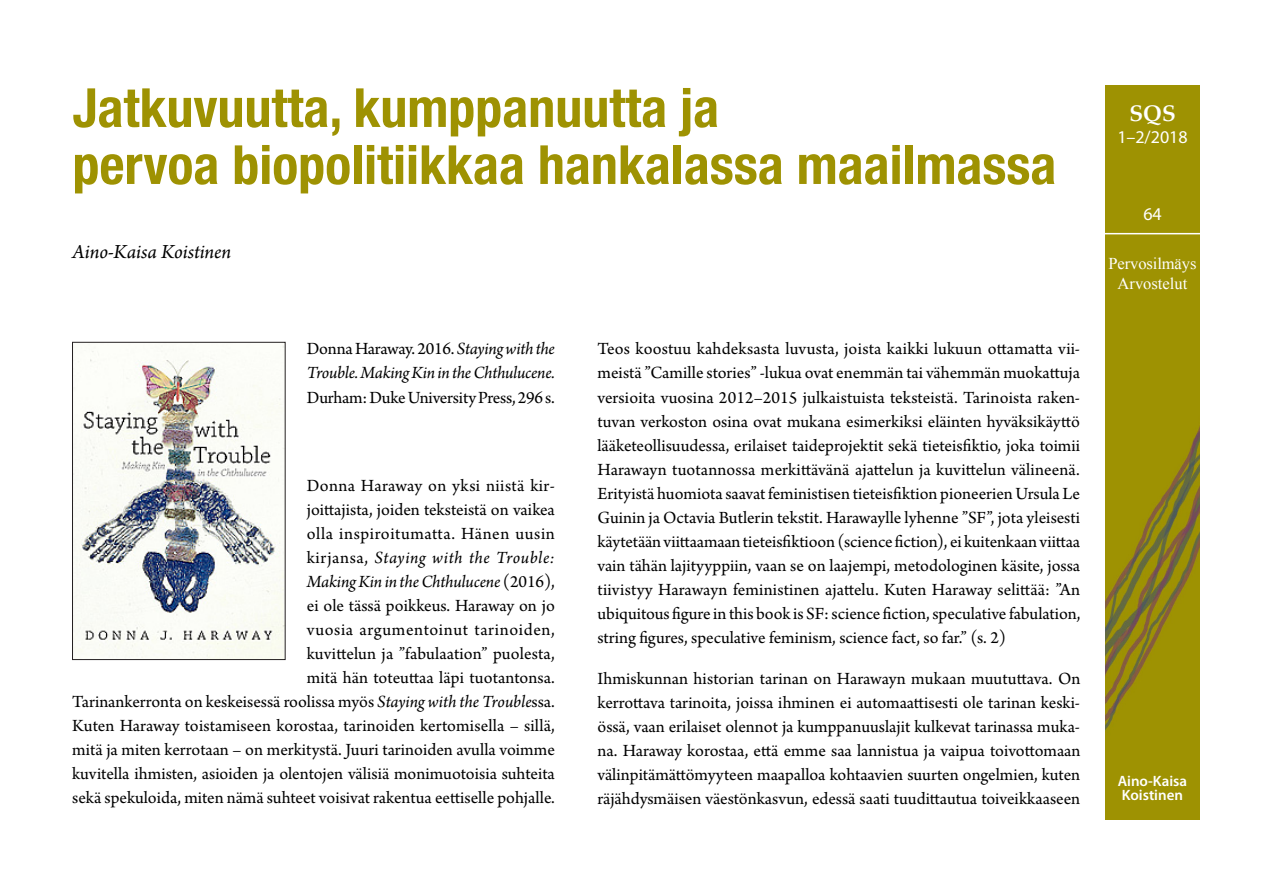
<style>
.page{position:relative;width:1263px;height:893px;background:#fff}
.page>*{position:absolute;margin:0;border:0;box-sizing:border-box;transform-origin:0 0}
.Pääotsikko_uusi_Helv{font:700 condensed 54px "Helvetica Neue";color:#9e9202}
.t1{font:700 22.5px "Palatino Linotype";color:#fff}
.Kirjoittaja{font:italic 21px "Arno Pro";letter-spacing:-.005em;color:#000}
.Leipateksti_suomi-ta{font:18px/24px "Arno Pro";color:#000;text-align:justify}
.Sivunumerot___lehtin{font:18px "Myriad Pro";color:#fff}
.t2{font:16.5px/19.8px "Times New Roman";letter-spacing:-.005em;color:#fff;text-align:center}
.t3{font:600 15px/13.5px "Myriad Pro";color:#fff}
.s1{font-style:italic}
</style>
<div class="page">
<img style="left:1106px;top:85px;width:93px;height:735px">
<hr style="left:1101px;top:233px;width:104px;height:1px;background:#fff">
<img style="left:74px;top:345px;width:210px;height:313px">
<div style="left:72px;top:342px;width:214px;height:318px;border:1px solid #231f20"></div>
<p class="Pääotsikko_uusi_Helv" style="left:73px;top:75px;width:648px">Jatkuvuutta, kumppanuutta ja</p>
<p class="Pääotsikko_uusi_Helv" style="left:73px;top:132px;width:985px">pervoa biopolitiikkaa hankalassa maailmassa</p>
<p class="Kirjoittaja" style="left:72px;top:239px;width:161px">Aino-Kaisa Koistinen</p>
<p class="Leipateksti_suomi-ta" style="left:307px;top:338px;width:250px">Donna Haraway. 2016. <span class="s1">Staying with the Trouble. Making Kin in the Chthulucene.<br></span>Durham: Duke University Press, 296 s.</p>
<p class="Leipateksti_suomi-ta" style="left:72px;top:474px;width:484px;text-align:right">Donna Haraway on yksi niistä kir-<br>joittajista, joiden teksteistä on vaikea<br>olla inspiroitumatta. Hänen uusin<br>kirjansa, <span class="s1">Staying with the Trouble:<br>Making Kin in the Chthulucene</span> (2016),<br>ei ole tässä poikkeus. Haraway on jo<br>vuosia argumentoinut tarinoiden,<br>kuvittelun ja ”fabulaation” puolesta,<br>mitä hän toteuttaa läpi tuotantonsa.<br>Tarinankerronta on keskeisessä roolissa myös <span class="s1">Staying with the Trouble</span>ssa.<br>Kuten Haraway toistamiseen korostaa, tarinoiden kertomisella – sillä, mitä ja miten kerrotaan – on merkitystä. Juuri tarinoiden avulla voimme kuvitella ihmisten, asioiden ja olentojen välisiä monimuotoisia suhteita sekä spekuloida, miten nämä suhteet voisivat rakentua eettiselle pohjalle.</p>
<p class="Leipateksti_suomi-ta" style="left:597px;top:338px;width:484px">Teos koostuu kahdeksasta luvusta, joista kaikki lukuun ottamatta vii&shy;meistä ”Camille stories” -lukua ovat enemmän tai vähemmän muokattuja versioita vuosina 2012–2015 julkaistuista teksteistä. Tarinoista raken&shy;tuvan verkoston osina ovat mukana esimerkiksi eläinten hyväksikäyttö lääketeollisuudessa, erilaiset taideprojektit sekä tieteisfiktio, joka toimii Harawayn tuotannossa merkittävänä ajattelun ja kuvittelun välineenä.<br>Erityistä huomiota saavat feministisen tieteisfiktion pioneerien Ursula Le Guinin ja Octavia Butlerin tekstit. Harawaylle lyhenne ”SF”, jota yleisesti käytetään viittaamaan tieteisfiktioon (science fiction), ei kuitenkaan viittaa vain tähän lajityyppiin, vaan se on laajempi, metodologinen käsite, jossa tiivistyy Harawayn feministinen ajattelu. Kuten Haraway selittää: ”An ubiquitous figure in this book is SF: science fiction, speculative fabulation, string figures, speculative feminism, science fact, so far.” (s. 2)</p>
<p class="Leipateksti_suomi-ta" style="left:597px;top:667px;width:485px">Ihmiskunnan historian tarinan on Harawayn mukaan muututtava. On kerrottava tarinoita, joissa ihminen ei automaattisesti ole tarinan keski&shy;össä, vaan erilaiset olennot ja kumppanuuslajit kulkevat tarinassa muka&shy;na. Haraway korostaa, että emme saa lannistua ja vaipua toivottomaan välinpitämättömyyteen maapalloa kohtaavien suurten ongelmien, kuten räjähdysmäisen väestönkasvun, edessä saati tuudittautua toiveikkaaseen</p>
<p class="t1" style="left:1129px;top:98px;width:48px">SQS</p>
<p class="Sivunumerot___lehtin" style="left:1117px;top:126px;width:72px">1–2/2018</p>
<p class="Sivunumerot___lehtin" style="left:1143px;top:203px;width:20px">64</p>
<p class="t2" style="left:1108px;top:253px;width:90px">Pervosilmäys<br>Arvostelut</p>
<p class="t3" style="left:1118px;top:774px;width:71px">Aino-Kaisa<br>Koistinen</p>
</div>
